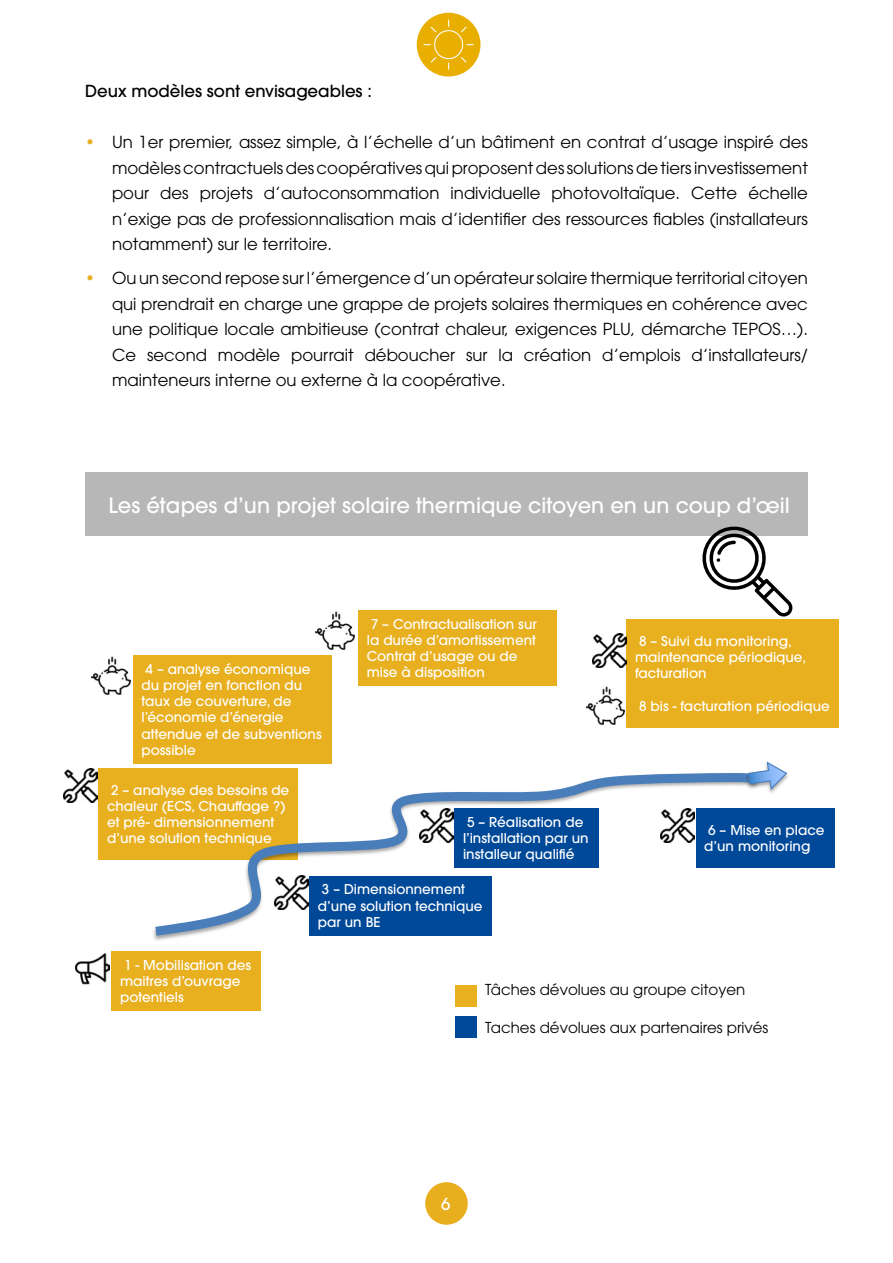
<style>
.page{position:relative;width:893px;height:1263px;background:#fff}
.page>*{position:absolute;margin:0;border:0;box-sizing:border-box;transform-origin:0 0}
.t1{font:500 21px "ITC Avant Garde Pro";color:#fff}
.t2{font:16.5px/25.5px "ITC Avant Garde Pro";color:#000;text-align:justify}
.t3{font:500 16.5px "ITC Avant Garde Pro";color:#000}
.t4{font:500 16.5px "ITC Avant Garde Pro";color:#fff}
.t5{font:15px "ITC Avant Garde Pro";color:#000}
.t6{font:500 13.5px/16.2px "ITC Avant Garde Pro";color:#fff}
.s1{color:#e8af1f}
</style>
<div class="page">
<div style="left:417px;top:13px;width:63px;height:64px;background:#e9af00;border-radius:50%"></div>
<div style="left:434px;top:30px;width:29px;height:29px;border:1px solid #fff;border-radius:50%"></div>
<svg style="left:430px;top:26px;width:7px;height:7px"></svg>
<svg style="left:461px;top:57px;width:6px;height:6px"></svg>
<svg style="left:461px;top:26px;width:6px;height:7px"></svg>
<svg style="left:430px;top:57px;width:7px;height:6px"></svg>
<div style="left:99px;top:768px;width:199px;height:92px;background:#e8af1f"></div>
<svg style="left:153px;top:773px;width:589px;height:168px"></svg>
<img style="left:742px;top:773px;width:32px;height:20px">
<svg style="left:747px;top:761px;width:41px;height:30px"></svg>
<div style="left:133px;top:655px;width:198px;height:108px;background:#e8af1f"></div>
<div style="left:358px;top:610px;width:199px;height:76px;background:#e8af1f"></div>
<div style="left:627px;top:619px;width:212px;height:108px;background:#e8af1f"></div>
<div style="left:309px;top:876px;width:183px;height:59px;background:#004998"></div>
<div style="left:455px;top:808px;width:144px;height:60px;background:#004998"></div>
<div style="left:696px;top:808px;width:139px;height:60px;background:#004998"></div>
<div style="left:112px;top:951px;width:149px;height:60px;background:#e8af1f"></div>
<img style="left:76px;top:953px;width:34px;height:32px">
<img style="left:64px;top:768px;width:34px;height:34px">
<img style="left:420px;top:808px;width:34px;height:34px">
<img style="left:274px;top:876px;width:34px;height:34px">
<img style="left:660px;top:808px;width:34px;height:34px">
<img style="left:592px;top:634px;width:34px;height:34px">
<img style="left:92px;top:656px;width:38px;height:38px">
<img style="left:316px;top:611px;width:38px;height:38px">
<img style="left:586px;top:687px;width:39px;height:38px">
<div style="left:85px;top:472px;width:723px;height:64px;background:#b7b7b7"></div>
<div style="left:455px;top:985px;width:22px;height:21px;background:#e8af1f"></div>
<div style="left:455px;top:1016px;width:22px;height:21px;background:#004998"></div>
<div style="left:425px;top:1182px;width:43px;height:43px;background:#e8ae1d;border-radius:50%"></div>
<svg style="left:702px;top:527px;width:90px;height:89px"></svg>
<p class="t3" style="left:85px;top:81px;width:288px">Deux modèles sont envisageables :</p>
<p class="t2" style="left:112px;top:129px;width:697px;text-indent:-27px"><span class="s1">•</span> Un 1er premier, assez simple, à l’échelle d’un bâtiment en contrat d’usage inspiré des modèles contractuels des coopératives qui proposent des solutions de tiers investissement pour des projets d’autoconsommation individuelle photovoltaïque. Cette échelle n’exige pas de professionnalisation mais d’identifier des ressources fiables (installateurs notamment) sur le territoire.</p>
<p class="t2" style="left:112px;top:265px;width:697px;text-indent:-27px"><span class="s1">•</span> Ou un second repose sur l’émergence d’un opérateur solaire thermique territorial citoyen qui prendrait en charge une grappe de projets solaires thermiques en cohérence avec une politique locale ambitieuse (contrat chaleur, exigences PLU, démarche TEPOS…).<br>Ce second modèle pourrait déboucher sur la création d’emplois d’installateurs/ mainteneurs interne ou externe à la coopérative.</p>
<p class="t1" style="left:109px;top:491px;width:683px">Les étapes d’un projet solaire thermique citoyen en un coup d’œil</p>
<p class="t6" style="left:142px;top:661px;width:182px">4 – analyse économique du projet en fonction du taux de couverture, de l’économie d’énergie attendue et de subventions possible</p>
<p class="t6" style="left:107px;top:782px;width:184px">2 – analyse des besoins de chaleur (ECS, Chauffage ?) et pré- dimensionnement d’une solution technique</p>
<p class="t6" style="left:367px;top:616px;width:171px">7 – Contractualisation sur la durée d’amortissement<br>Contrat d’usage ou de mise à disposition</p>
<p class="t6" style="left:635px;top:633px;width:172px">8 – Suivi du monitoring, maintenance périodique, facturation</p>
<p class="t6" style="left:639px;top:697px;width:192px">8 bis - facturation périodique</p>
<p class="t6" style="left:463px;top:814px;width:127px">5 – Réalisation de l’installation par un installeur qualifié</p>
<p class="t6" style="left:704px;top:822px;width:122px">6 – Mise en place d’un monitoring</p>
<p class="t6" style="left:120px;top:957px;width:133px">1 - Mobilisation des maitres d’ouvrage potentiels</p>
<p class="t6" style="left:318px;top:881px;width:166px">3 – Dimensionnement d’une solution technique par un BE</p>
<p class="t5" style="left:485px;top:980px;width:262px">Tâches dévolues au groupe citoyen</p>
<p class="t5" style="left:485px;top:1018px;width:285px">Taches dévolues aux partenaires privés</p>
<p class="t4" style="left:441px;top:1193px;width:11px">6</p>
</div>
